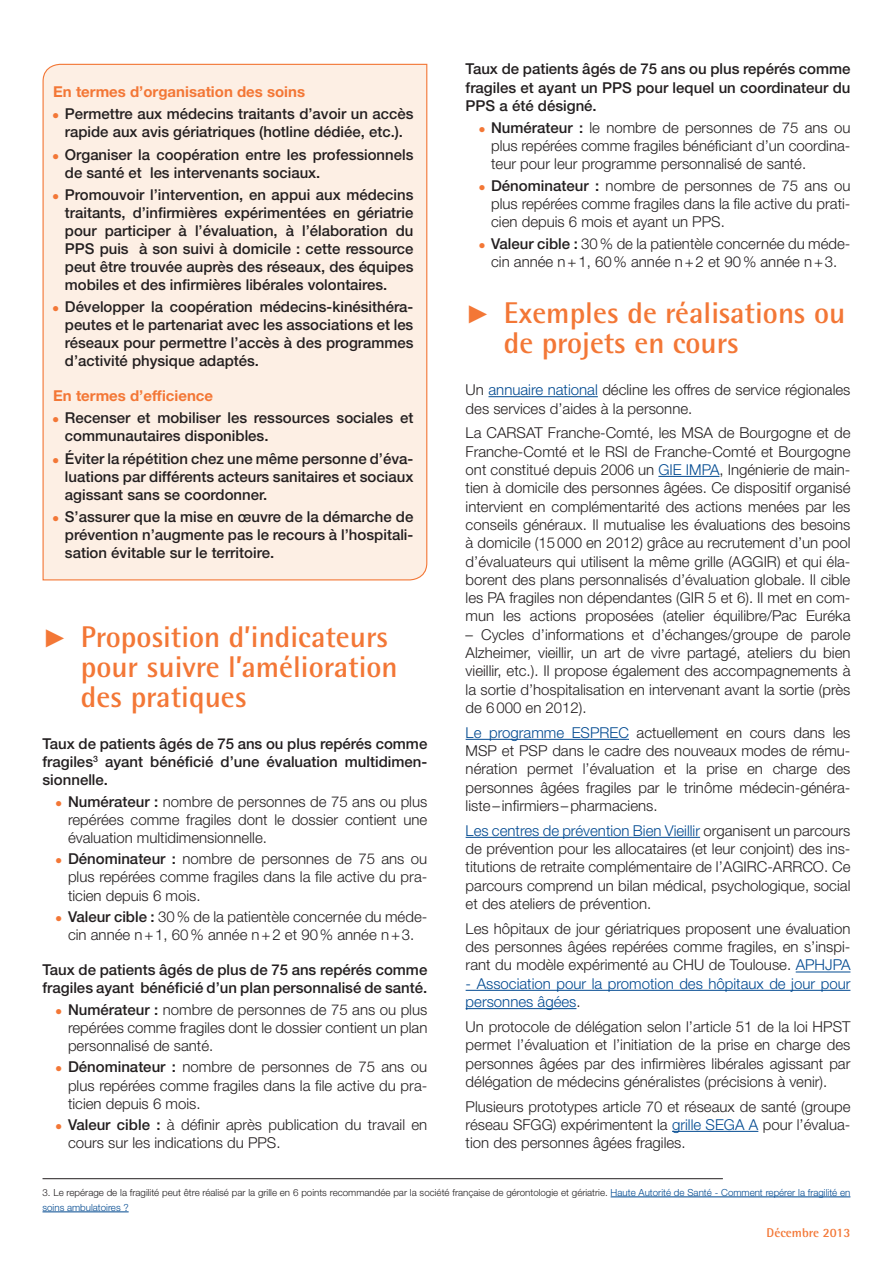
<style>
.page{position:relative;width:893px;height:1263px;background:#fff}
.page>*{position:absolute;margin:0;border:0;box-sizing:border-box;transform-origin:0 0}
.t1{font:700 30px/30.2px "Rotis Semi Sans Std";color:#f37736}
.texte_courant{font:300 15px/18.3px "Helvetica Neue LT Std";color:#231f20;text-align:justify}
.Etape{font:500 15px/18px "Helvetica Neue LT Std";color:#231f20;text-align:justify}
.texte_courant-2{font:500 15px/18.1px "Helvetica Neue LT Std";color:#231f20;text-align:justify}
.texte_courant-3{font:300 15px/18.3px "Helvetica Neue LT Std";color:#014990}
.texte_courant-4{font:700 15px "Helvetica Neue LT Std";color:#f37736}
.t2{font:700 12.75px "Rotis Semi Sans Std";color:#f37736}
.note_bas_de_page{font:300 9.75px/15px "Helvetica Neue LT Std";color:#231f20}
.s1{font-family:"Arial";font-weight:400;font-size:12px;color:#f37736}
.s2{font-weight:500}
.s3{font-family:"Arial";font-weight:400;font-size:25.5px}
.s4{color:#014990}
.s5{color:#231f20}
</style>
<div class="page">
<div style="left:42px;top:63px;width:386px;height:518px;background:#fdefe4"></div>
<hr style="left:488px;top:396px;width:110px;height:1px;background:#014990">
<hr style="left:658px;top:476px;width:61px;height:1px;background:#014990">
<hr style="left:466px;top:739px;width:163px;height:1px;background:#014990">
<hr style="left:466px;top:837px;width:234px;height:1px;background:#014990">
<hr style="left:796px;top:971px;width:54px;height:1px;background:#014990">
<hr style="left:466px;top:990px;width:384px;height:1px;background:#014990">
<hr style="left:466px;top:1008px;width:110px;height:1px;background:#014990">
<hr style="left:672px;top:1131px;width:86px;height:1px;background:#014990">
<hr style="left:43px;top:1178px;width:680px;height:1px;background:#231f20">
<hr style="left:611px;top:1196px;width:239px;height:1px;background:#014990">
<hr style="left:43px;top:1211px;width:86px;height:1px;background:#014990">
<p class="Etape" style="left:466px;top:60px;width:386px">Taux de patients âgés de 75 ans ou plus repérés comme fragiles et ayant un PPS pour lequel un coordinateur du PPS a été désigné.</p>
<p class="texte_courant" style="left:491px;top:118px;width:361px;text-indent:-13px"><span class="s1">●</span> <span class="s2">Numérateur :</span> le nombre de personnes de 75 ans ou plus repérées comme fragiles bénéficiant d’un coordina&shy;teur pour leur programme personnalisé de santé.</p>
<p class="texte_courant" style="left:491px;top:176px;width:361px;text-indent:-13px"><span class="s1">●</span> <span class="s2">Dénominateur :</span> nombre de personnes de 75 ans ou plus repérées comme fragiles dans la file active du prati&shy;cien depuis 6 mois et ayant un PPS.</p>
<p class="texte_courant" style="left:478px;top:234px;width:374px;text-align:center"><span class="s1">●</span> <span class="s2">Valeur cible :</span> 30% de la patientèle concernée du méde&shy;cin année n+1, 60% année n+2 et 90% année n+3.</p>
<p class="t1" style="left:504px;top:298px;width:343px;text-indent:-38px"><span class="s3">►</span> Exemples de réalisations ou de projets en cours</p>
<p class="texte_courant" style="left:466px;top:380px;width:386px">Un <span class="s4">annuaire national</span> décline les offres de service régionales des services d’aides à la personne.</p>
<p class="texte_courant" style="left:466px;top:423px;width:386px">La CARSAT Franche-Comté, les MSA de Bourgogne et de Franche-Comté et le RSI de Franche-Comté et Bourgogne ont constitué depuis 2006 un <span class="s4">GIE IMPA</span>, Ingénierie de main&shy;tien à domicile des personnes âgées. Ce dispositif organisé intervient en complémentarité des actions menées par les conseils généraux. Il mutualise les évaluations des besoins à domicile (15000 en 2012) grâce au recrutement d’un pool d’évaluateurs qui utilisent la même grille (AGGIR) et qui éla&shy;borent des plans personnalisés d’évaluation globale. Il cible les PA fragiles non dépendantes (GIR 5 et 6). Il met en com&shy;mun les actions proposées (atelier équilibre/Pac Euréka</p>
<p class="texte_courant" style="left:466px;top:625px;width:386px">– Cycles d’informations et d’échanges/groupe de parole Alzheimer, vieillir, un art de vivre partagé, ateliers du bien vieillir, etc.). Il propose également des accompagnements à la sortie d’hospitalisation en intervenant avant la sortie (près de 6000 en 2012).</p>
<p class="texte_courant" style="left:466px;top:723px;width:386px"><span class="s4">Le programme ESPREC</span> actuellement en cours dans les MSP et PSP dans le cadre des nouveaux modes de rému&shy;nération permet l’évaluation et la prise en charge des personnes âgées fragiles par le trinôme médecin-généra&shy;liste–infirmiers–pharmaciens.</p>
<p class="texte_courant" style="left:466px;top:821px;width:386px"><span class="s4">Les centres de prévention Bien Vieillir</span> organisent un parcours de prévention pour les allocataires (et leur conjoint) des ins&shy;titutions de retraite complémentaire de l’AGIRC-ARRCO. Ce parcours comprend un bilan médical, psychologique, social et des ateliers de prévention.</p>
<p class="texte_courant" style="left:466px;top:919px;width:386px">Les hôpitaux de jour gériatriques proposent une évaluation des personnes âgées repérées comme fragiles, en s’inspi&shy;rant du modèle expérimenté au CHU de Toulouse. <span class="s4">APHJPA</span></p>
<p class="texte_courant-3" style="left:466px;top:974px;width:386px">- Association pour la promotion des hôpitaux de jour pour personnes âgées<span class="s5">.</span></p>
<p class="texte_courant" style="left:466px;top:1017px;width:386px">Un protocole de délégation selon l’article 51 de la loi HPST permet l’évaluation et l’initiation de la prise en charge des personnes âgées par des infirmières libérales agissant par délégation de médecins généralistes (précisions à venir).</p>
<p class="texte_courant" style="left:466px;top:1097px;width:386px">Plusieurs prototypes article 70 et réseaux de santé (groupe réseau SFGG) expérimentent la <span class="s4">grille SEGA A</span> pour l’évalua&shy;tion des personnes âgées fragiles.</p>
<p class="note_bas_de_page" style="left:43px;top:1185px;width:809px">3. Le repérage de la fragilité peut être réalisé par la grille en 6 points recommandée par la société française de gérontologie et gériatrie. <span class="s4">Haute Autorité de Santé - Comment repérer la fragilité en soins ambulatoires ?</span></p>
<p class="texte_courant-4" style="left:53px;top:82px;width:253px">En termes d’organisation des soins</p>
<p class="Etape" style="left:52px;top:105px;width:363px;text-align:center"><span class="s1">●</span> Permettre aux médecins traitants d’avoir un accès rapide aux avis gériatriques (hotline dédiée, etc.).</p>
<p class="Etape" style="left:65px;top:145px;width:350px;text-indent:-13px"><span class="s1">●</span> Organiser la coopération entre les professionnels de santé et les intervenants sociaux.</p>
<p class="Etape" style="left:65px;top:185px;width:350px;text-indent:-13px"><span class="s1">●</span> Promouvoir l’intervention, en appui aux médecins traitants, d’infirmières expérimentées en gériatrie pour participer à l’évaluation, à l’élaboration du PPS puis à son suivi à domicile : cette ressource peut être trouvée auprès des réseaux, des équipes mobiles et des infirmières libérales volontaires.</p>
<p class="Etape" style="left:65px;top:298px;width:350px;text-indent:-13px"><span class="s1">●</span> Développer la coopération médecins-kinésithéra&shy;peutes et le partenariat avec les associations et les réseaux pour permettre l’accès à des programmes d’activité physique adaptés.</p>
<p class="texte_courant-4" style="left:53px;top:386px;width:161px">En termes d’efficience</p>
<p class="Etape" style="left:65px;top:409px;width:350px;text-indent:-13px"><span class="s1">●</span> Recenser et mobiliser les ressources sociales et communautaires disponibles.</p>
<p class="Etape" style="left:65px;top:449px;width:350px;text-indent:-13px"><span class="s1">●</span> Éviter la répétition chez une même personne d’éva&shy;luations par différents acteurs sanitaires et sociaux agissant sans se coordonner.</p>
<p class="Etape" style="left:65px;top:507px;width:350px;text-indent:-13px"><span class="s1">●</span> S’assurer que la mise en œuvre de la démarche de prévention n’augmente pas le recours à l’hospitali&shy;sation évitable sur le territoire.</p>
<p class="t1" style="left:81px;top:622px;width:318px;text-indent:-38px"><span class="s3">►</span> Proposition d’indicateurs pour suivre l’amélioration des pratiques</p>
<p class="texte_courant-2" style="left:43px;top:734px;width:386px">Taux de patients âgés de 75 ans ou plus repérés comme fragiles<sup>3</sup> ayant bénéficié d’une évaluation multidimen&shy;sionnelle.</p>
<p class="texte_courant" style="left:68px;top:792px;width:361px;text-indent:-13px"><span class="s1">●</span> <span class="s2">Numérateur :</span> nombre de personnes de 75 ans ou plus repérées comme fragiles dont le dossier contient une évaluation multidimensionnelle.</p>
<p class="texte_courant" style="left:68px;top:849px;width:361px;text-indent:-13px"><span class="s1">●</span> <span class="s2">Dénominateur :</span> nombre de personnes de 75 ans ou plus repérées comme fragiles dans la file active du pra&shy;ticien depuis 6 mois.</p>
<p class="texte_courant" style="left:55px;top:907px;width:374px;text-align:center"><span class="s1">●</span> <span class="s2">Valeur cible :</span> 30% de la patientèle concernée du méde&shy;cin année n+1, 60% année n+2 et 90% année n+3.</p>
<p class="Etape" style="left:43px;top:961px;width:386px">Taux de patients âgés de plus de 75 ans repérés comme fragiles ayant bénéficié d’un plan personnalisé de santé.</p>
<p class="texte_courant" style="left:68px;top:1000px;width:361px;text-indent:-13px"><span class="s1">●</span> <span class="s2">Numérateur :</span> nombre de personnes de 75 ans ou plus repérées comme fragiles dont le dossier contient un plan personnalisé de santé.</p>
<p class="texte_courant" style="left:68px;top:1058px;width:361px;text-indent:-13px"><span class="s1">●</span> <span class="s2">Dénominateur :</span> nombre de personnes de 75 ans ou plus repérées comme fragiles dans la file active du pra&shy;ticien depuis 6 mois.</p>
<p class="texte_courant" style="left:68px;top:1115px;width:361px;text-indent:-13px"><span class="s1">●</span> <span class="s2">Valeur cible :</span> à définir après publication du travail en cours sur les indications du PPS.</p>
<p class="t2" style="left:767px;top:1225px;width:85px">Décembre 2013</p>
</div>
